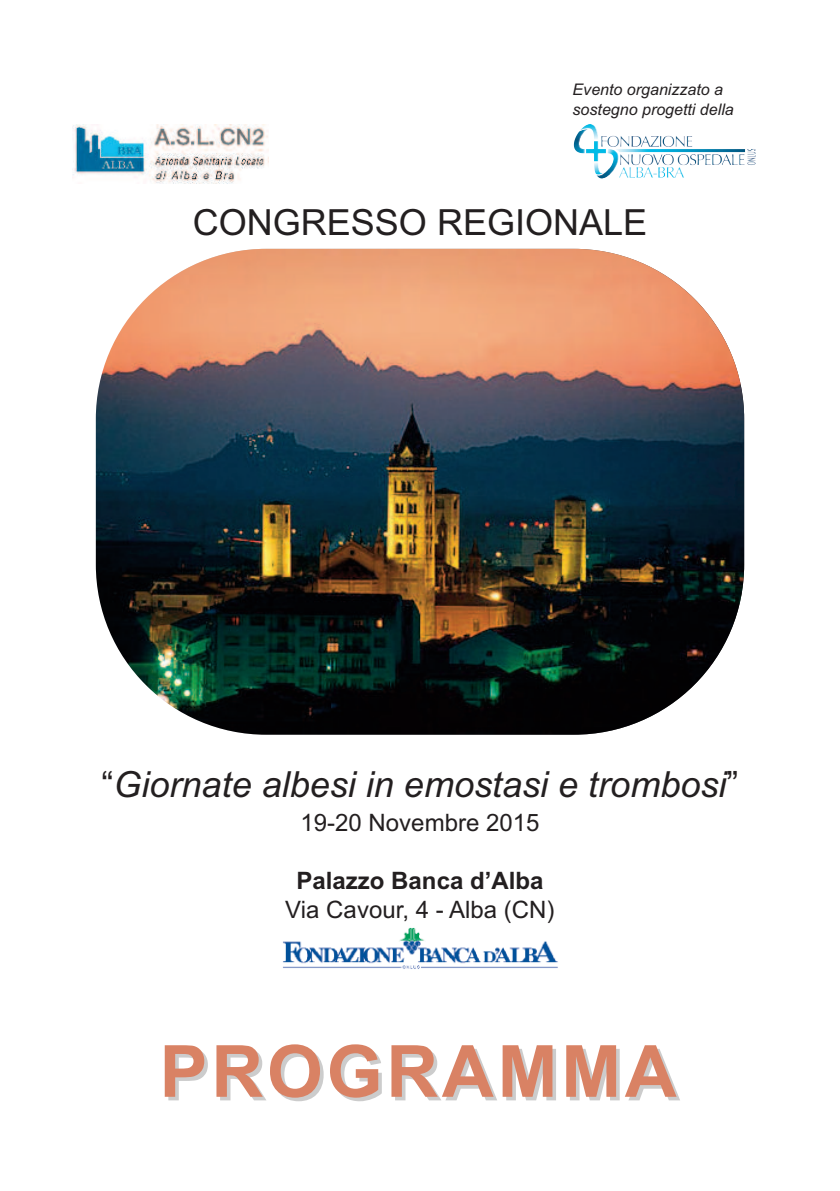
<style>
.page{position:relative;width:840px;height:1191px;background:#fff}
.page>*{position:absolute;margin:0;border:0;box-sizing:border-box;transform-origin:0 0}
.t1{font:700 72px "Arial";letter-spacing:.05em;color:#d98264}
.t2{font:italic 36px "Arial";color:#231f20}
.t3{font:36px "Arial";color:#231f20}
.t4{font:24px "Arial";color:#231f20}
.t5{font:700 24px "Arial";color:#231f20}
.t6{font:italic 16px/19.2px "Arial";color:#231f20}
.s1{font-style:normal}
</style>
<div class="page">
<img style="left:96px;top:249px;width:647px;height:485px;border-radius:170px">
<img style="left:282px;top:927px;width:276px;height:42px">
<svg style="left:574px;top:133px;width:4px;height:11px"></svg>
<img style="left:72px;top:124px;width:197px;height:59px">
<p class="t6" style="left:572px;top:80px;width:162px">Evento organizzato a sostegno progetti della</p>
<h2 class="t3" style="left:192px;top:202px;width:456px">CONGRESSO REGIONALE</h2>
<h2 class="t2" style="left:101px;top:763px;width:638px"><span class="s1">“</span>Giornate albesi in emostasi e trombosi<span class="s1">”</span></h2>
<h3 class="t4" style="left:300px;top:809px;width:240px">19-20 Novembre 2015</h3>
<h3 class="t5" style="left:296px;top:866px;width:248px">Palazzo Banca d’Alba</h3>
<h3 class="t4" style="left:285px;top:895px;width:270px">Via Cavour, 4 - Alba (CN)</h3>
<h1 class="t1" style="left:159px;top:1029px;width:518px">PROGRAMMA</h1>
</div>
